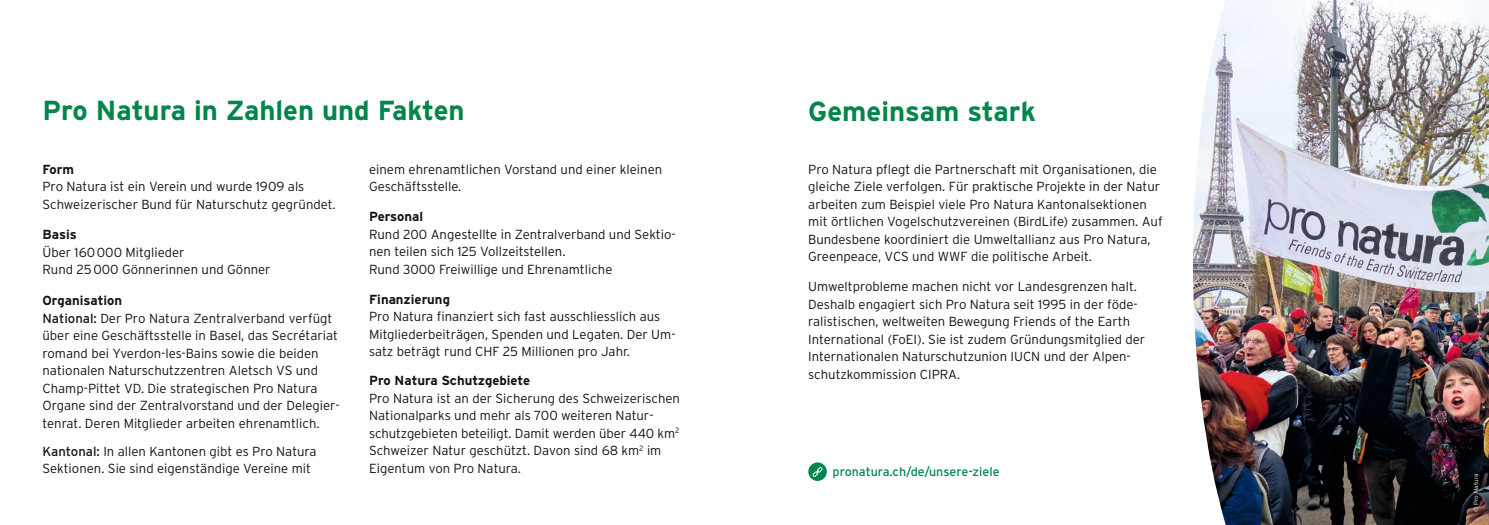
<style>
.page{position:relative;width:1489px;height:525px;background:#fff}
.page>*{position:absolute;margin:0;border:0;box-sizing:border-box;transform-origin:0 0}
.t1{font:700 27.5px "Interstate";color:#00854c}
.t2{font:300 13.12px/17.5px "Interstate";color:#131413}
.t3{font:700 13.12px "Interstate";color:#131413}
.t4{font:12.5px "Interstate";color:#00854c}
.t5{font:300 6.25px "Interstate";letter-spacing:.01em;color:#fff}
.s1{font-weight:700}
.s2{font-weight:400}
</style>
<div class="page">
<img style="left:1193px;top:0;width:295px;height:524px">
<svg style="left:808px;top:462px;width:18px;height:18px"></svg>
<h1 class="t1" style="left:43px;top:93px;width:423px">Pro Natura in Zahlen und Fakten</h1>
<p class="t3" style="left:43px;top:161px;width:33px">Form</p>
<p class="t2" style="left:43px;top:178px;width:294px">Pro Natura ist ein Verein und wurde 1909 als<br>Schweizerischer Bund für Naturschutz gegründet.</p>
<p class="t3" style="left:43px;top:227px;width:36px">Basis</p>
<p class="t2" style="left:43px;top:243px;width:230px">Über 160 000 Mitglieder<br>Rund 25 000 Gönnerinnen und Gönner</p>
<p class="t2" style="left:43px;top:291px;width:299px"><span class="s1">Organisation<br></span><span class="s2">National:</span> Der Pro Natura Zentralverband verfügt über eine Geschäftsstelle in Basel, das Secrétariat romand bei Yverdon-les-Bains sowie die beiden nationalen Naturschutzzentren Aletsch VS und Champ-Pittet VD. Die strategischen Pro Natura Organe sind der Zentralvorstand und der Delegier&shy;tenrat. Deren Mitglieder arbeiten ehrenamtlich.</p>
<p class="t2" style="left:43px;top:442px;width:275px"><span class="s2">Kantonal:</span> In allen Kantonen gibt es Pro Natura<br>Sektionen. Sie sind eigenständige Vereine mit</p>
<p class="t2" style="left:369px;top:160px;width:294px">einem ehrenamtlichen Vorstand und einer kleinen<br>Geschäftsstelle.</p>
<p class="t3" style="left:369px;top:208px;width:55px">Personal</p>
<p class="t2" style="left:369px;top:225px;width:308px">Rund 200 Angestellte in Zentralverband und Sektio&shy;nen teilen sich 125 Vollzeitstellen.<br>Rund 3000 Freiwillige und Ehrenamtliche</p>
<p class="t3" style="left:369px;top:291px;width:82px">Finanzierung</p>
<p class="t2" style="left:369px;top:307px;width:308px">Pro Natura finanziert sich fast ausschliesslich aus<br>Mitgliederbeiträgen, Spenden und Legaten. Der Um&shy;satz beträgt rund CHF 25 Millionen pro Jahr.</p>
<p class="t3" style="left:369px;top:372px;width:162px">Pro Natura Schutzgebiete</p>
<p class="t2" style="left:369px;top:389px;width:312px">Pro Natura ist an der Sicherung des Schweizerischen Nationalparks und mehr als 700 weiteren Natur&shy;schutzgebieten beteiligt. Damit werden über 440 km<sup>2<br></sup>Schweizer Natur geschützt. Davon sind 68 km<sup>2</sup> im Eigentum von Pro Natura.</p>
<h1 class="t1" style="left:808px;top:95px;width:229px">Gemeinsam stark</h1>
<p class="t2" style="left:808px;top:160px;width:356px">Pro Natura pflegt die Partnerschaft mit Organisationen, die gleiche Ziele verfolgen. Für praktische Projekte in der Natur arbeiten zum Beispiel viele Pro Natura Kantonalsektionen mit örtlichen Vogelschutzvereinen (BirdLife) zusammen. Auf Bundesbene koordiniert die Umweltallianz aus Pro Natura, Greenpeace, VCS und WWF die politische Arbeit.</p>
<p class="t2" style="left:808px;top:277px;width:338px">Umweltprobleme machen nicht vor Landesgrenzen halt.<br>Deshalb engagiert sich Pro Natura seit 1995 in der föde&shy;ralistischen, weltweiten Bewegung Friends of the Earth International (FoEI). Sie ist zudem Gründungsmitglied der Internationalen Naturschutzunion IUCN und der Alpen&shy;schutzkommission CIPRA.</p>
<p class="t4" style="left:832px;top:463px;width:168px">pronatura.ch/de/unsere-ziele</p>
<p class="t5" style="left:1471px;top:511px;width:40px;rotate:-90deg">© Pro Natura</p>
</div>
